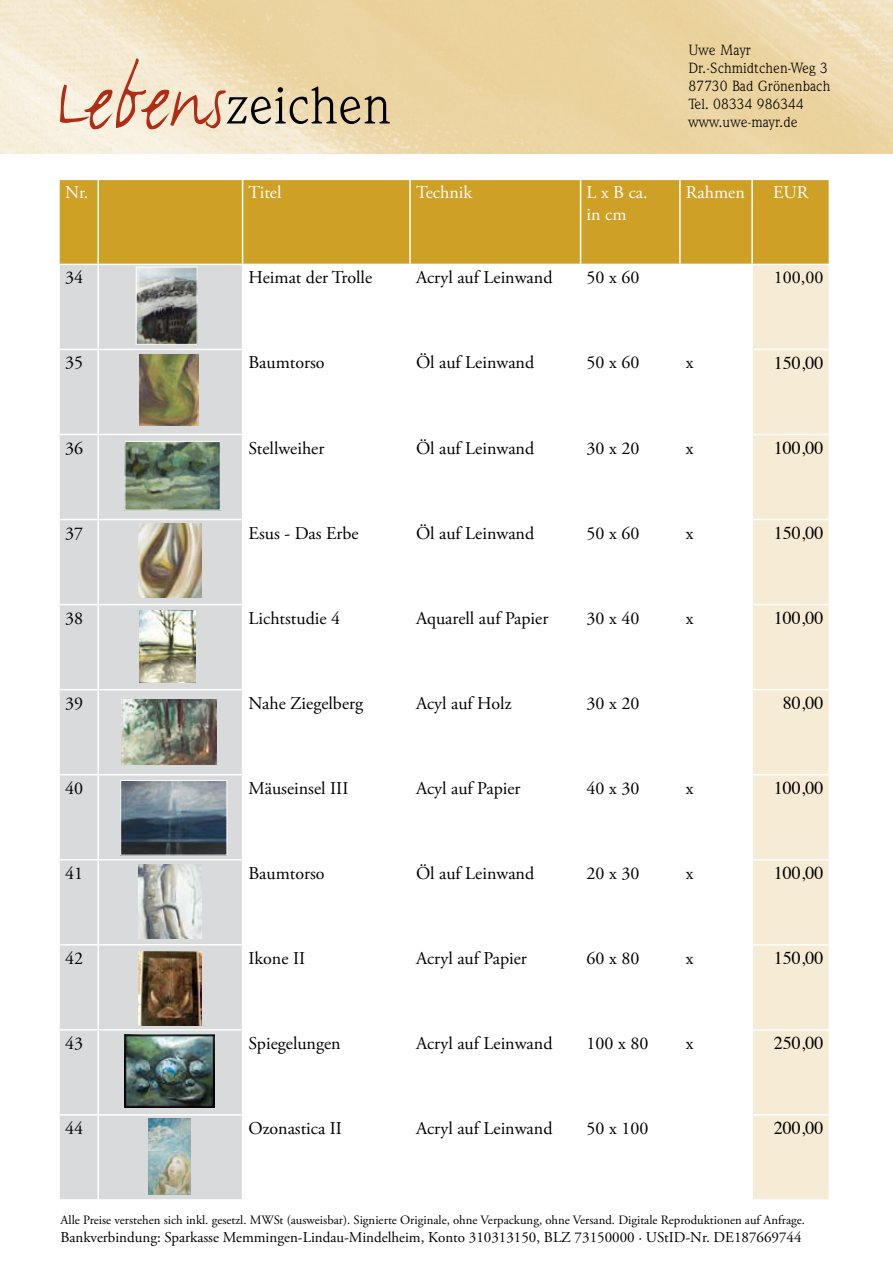
<style>
.page{position:relative;width:893px;height:1263px;background:#fff}
.page>*{position:absolute;margin:0;border:0;box-sizing:border-box;transform-origin:0 0}
.t1{font:54px "Weidemann IT Cby BT";color:#000}
.t2{font:18px "Adobe Garamond Pro";color:#000}
.t3{font:18px "Times";color:#000}
.t4{font:18px/21.6px "Adobe Garamond Pro";color:#fff}
.t5{font:15px "Adobe Garamond Pro";color:#000}
.t6{font:15px/18px "Weidemann IT Cby BT";color:#000}
.t7{font:12.75px "Adobe Garamond Pro";color:#000}
.s1{font-family:"FF Justlefthand";font-size:90px;color:#b02c15}
</style>
<div class="page">
<div style="left:60px;top:180px;width:769px;height:84px;background:#cfa026"></div>
<div style="left:60px;top:265px;width:182px;height:934px;background:#d9dadb"></div>
<div style="left:753px;top:265px;width:76px;height:934px;background:#f6ebd4"></div>
<hr style="left:97px;top:265px;width:2px;height:84px;background:#fff">
<hr style="left:58px;top:349px;width:40px;height:1px;background:#fff">
<hr style="left:98px;top:349px;width:145px;height:1px;background:#fff">
<hr style="left:97px;top:350px;width:2px;height:84px;background:#fff">
<hr style="left:752px;top:349px;width:78px;height:1px;background:#fff">
<hr style="left:58px;top:434px;width:40px;height:1px;background:#fff">
<hr style="left:98px;top:434px;width:145px;height:1px;background:#fff">
<hr style="left:97px;top:435px;width:2px;height:84px;background:#fff">
<hr style="left:752px;top:434px;width:78px;height:1px;background:#fff">
<hr style="left:98px;top:519px;width:145px;height:1px;background:#fff">
<hr style="left:97px;top:520px;width:2px;height:84px;background:#fff">
<hr style="left:58px;top:604px;width:40px;height:1px;background:#fff">
<hr style="left:98px;top:604px;width:145px;height:1px;background:#fff">
<hr style="left:97px;top:605px;width:2px;height:84px;background:#fff">
<hr style="left:752px;top:604px;width:78px;height:1px;background:#fff">
<hr style="left:58px;top:689px;width:40px;height:1px;background:#fff">
<hr style="left:98px;top:689px;width:145px;height:1px;background:#fff">
<hr style="left:97px;top:690px;width:2px;height:84px;background:#fff">
<hr style="left:752px;top:689px;width:78px;height:1px;background:#fff">
<hr style="left:58px;top:774px;width:40px;height:1px;background:#fff">
<hr style="left:98px;top:774px;width:145px;height:1px;background:#fff">
<hr style="left:97px;top:775px;width:2px;height:84px;background:#fff">
<hr style="left:752px;top:774px;width:78px;height:1px;background:#fff">
<hr style="left:58px;top:859px;width:40px;height:1px;background:#fff">
<hr style="left:98px;top:859px;width:145px;height:1px;background:#fff">
<hr style="left:97px;top:860px;width:2px;height:84px;background:#fff">
<hr style="left:752px;top:859px;width:78px;height:1px;background:#fff">
<hr style="left:58px;top:944px;width:40px;height:1px;background:#fff">
<hr style="left:98px;top:944px;width:145px;height:1px;background:#fff">
<hr style="left:97px;top:945px;width:2px;height:84px;background:#fff">
<hr style="left:752px;top:944px;width:78px;height:1px;background:#fff">
<hr style="left:58px;top:1029px;width:40px;height:1px;background:#fff">
<hr style="left:98px;top:1029px;width:145px;height:1px;background:#fff">
<hr style="left:97px;top:1030px;width:2px;height:84px;background:#fff">
<hr style="left:752px;top:1029px;width:78px;height:1px;background:#fff">
<hr style="left:58px;top:1114px;width:40px;height:2px;background:#fff">
<hr style="left:98px;top:1114px;width:145px;height:2px;background:#fff">
<hr style="left:97px;top:1116px;width:2px;height:83px;background:#fff">
<hr style="left:752px;top:1114px;width:78px;height:2px;background:#fff">
<hr style="left:97px;top:180px;width:2px;height:84px;background:#fff">
<hr style="left:242px;top:180px;width:1px;height:84px;background:#fff">
<hr style="left:409px;top:180px;width:2px;height:84px;background:#fff">
<hr style="left:580px;top:180px;width:1px;height:84px;background:#fff">
<hr style="left:679px;top:180px;width:2px;height:84px;background:#fff">
<hr style="left:751px;top:180px;width:2px;height:84px;background:#fff">
<hr style="left:58px;top:519px;width:40px;height:1px;background:#fff">
<hr style="left:752px;top:519px;width:78px;height:1px;background:#fff">
<img style="left:0;top:0;width:893px;height:153px">
<img style="left:138px;top:269px;width:57px;height:73px">
<div style="left:136px;top:267px;width:61px;height:77px;border:1px solid #fff"></div>
<img style="left:139px;top:354px;width:59px;height:71px">
<img style="left:127px;top:443px;width:91px;height:65px">
<img style="left:122px;top:699px;width:94px;height:65px">
<img style="left:139px;top:523px;width:62px;height:74px">
<img style="left:139px;top:864px;width:62px;height:75px">
<img style="left:139px;top:951px;width:62px;height:75px">
<img style="left:124px;top:1034px;width:91px;height:74px">
<img style="left:149px;top:1118px;width:42px;height:77px">
<img style="left:140px;top:611px;width:55px;height:71px">
<img style="left:122px;top:782px;width:103px;height:71px">
<div style="left:120px;top:780px;width:107px;height:75px;border:1px solid #fff"></div>
<h1 class="t1" style="left:55px;top:72px;width:337px"><span class="s1">Lebens</span>zeichen</h1>
<p class="t6" style="left:688px;top:41px;width:143px">Uwe Mayr<br>Dr.-Schmidtchen-Weg 3<br>87730 Bad Grönenbach<br>Tel. 08334 986344 www.uwe-mayr.de</p>
<p class="t4" style="left:65px;top:183px;width:25px">Nr.</p>
<p class="t4" style="left:249px;top:183px;width:34px">Titel</p>
<p class="t4" style="left:416px;top:183px;width:58px">Technik</p>
<p class="t4" style="left:587px;top:183px;width:63px">L x B ca. in cm</p>
<p class="t4" style="left:686px;top:183px;width:60px">Rahmen</p>
<p class="t4" style="left:773px;top:183px;width:37px">EUR</p>
<p class="t2" style="left:65px;top:267px;width:19px">34</p>
<p class="t2" style="left:249px;top:267px;width:125px">Heimat der Trolle</p>
<p class="t2" style="left:416px;top:267px;width:138px">Acryl auf Leinwand</p>
<p class="t2" style="left:587px;top:267px;width:54px">50 x 60</p>
<p class="t2" style="left:774px;top:267px;width:51px">100,00</p>
<p class="t2" style="left:65px;top:352px;width:19px">35</p>
<p class="t2" style="left:249px;top:352px;width:78px">Baumtorso</p>
<p class="t2" style="left:416px;top:352px;width:120px">Öl auf Leinwand</p>
<p class="t2" style="left:587px;top:352px;width:54px">50 x 60</p>
<p class="t2" style="left:686px;top:352px;width:9px">x</p>
<p class="t3" style="left:774px;top:346px;width:51px">150,00</p>
<p class="t2" style="left:65px;top:437px;width:19px">36</p>
<p class="t2" style="left:249px;top:437px;width:77px">Stellweiher</p>
<p class="t2" style="left:416px;top:437px;width:120px">Öl auf Leinwand</p>
<p class="t2" style="left:587px;top:437px;width:54px">30 x 20</p>
<p class="t2" style="left:686px;top:437px;width:9px">x</p>
<p class="t3" style="left:774px;top:431px;width:51px">100,00</p>
<p class="t2" style="left:65px;top:522px;width:19px">37</p>
<p class="t2" style="left:249px;top:522px;width:112px">Esus - Das Erbe</p>
<p class="t2" style="left:416px;top:522px;width:120px">Öl auf Leinwand</p>
<p class="t2" style="left:587px;top:522px;width:54px">50 x 60</p>
<p class="t2" style="left:686px;top:522px;width:9px">x</p>
<p class="t3" style="left:774px;top:516px;width:51px">150,00</p>
<p class="t2" style="left:65px;top:607px;width:19px">38</p>
<p class="t2" style="left:249px;top:607px;width:93px">Lichtstudie 4</p>
<p class="t2" style="left:416px;top:607px;width:134px">Aquarell auf Papier</p>
<p class="t2" style="left:587px;top:607px;width:54px">30 x 40</p>
<p class="t2" style="left:686px;top:607px;width:9px">x</p>
<p class="t3" style="left:774px;top:601px;width:51px">100,00</p>
<p class="t2" style="left:65px;top:692px;width:19px">39</p>
<p class="t2" style="left:249px;top:692px;width:116px">Nahe Ziegelberg</p>
<p class="t2" style="left:416px;top:692px;width:97px">Acyl auf Holz</p>
<p class="t2" style="left:587px;top:692px;width:54px">30 x 20</p>
<p class="t3" style="left:783px;top:686px;width:42px">80,00</p>
<p class="t2" style="left:65px;top:777px;width:19px">40</p>
<p class="t2" style="left:249px;top:777px;width:101px">Mäuseinsel III</p>
<p class="t2" style="left:416px;top:777px;width:106px">Acyl auf Papier</p>
<p class="t2" style="left:587px;top:777px;width:54px">40 x 30</p>
<p class="t2" style="left:686px;top:777px;width:9px">x</p>
<p class="t3" style="left:774px;top:771px;width:51px">100,00</p>
<p class="t2" style="left:65px;top:862px;width:19px">41</p>
<p class="t2" style="left:249px;top:862px;width:78px">Baumtorso</p>
<p class="t2" style="left:416px;top:862px;width:120px">Öl auf Leinwand</p>
<p class="t2" style="left:587px;top:862px;width:54px">20 x 30</p>
<p class="t2" style="left:686px;top:862px;width:9px">x</p>
<p class="t3" style="left:774px;top:856px;width:51px">100,00</p>
<p class="t2" style="left:65px;top:947px;width:19px">42</p>
<p class="t2" style="left:249px;top:947px;width:58px">Ikone II</p>
<p class="t2" style="left:416px;top:947px;width:112px">Acryl auf Papier</p>
<p class="t2" style="left:587px;top:947px;width:54px">60 x 80</p>
<p class="t2" style="left:686px;top:947px;width:9px">x</p>
<p class="t3" style="left:774px;top:941px;width:51px">150,00</p>
<p class="t2" style="left:65px;top:1032px;width:19px">43</p>
<p class="t2" style="left:249px;top:1032px;width:94px">Spiegelungen</p>
<p class="t2" style="left:416px;top:1032px;width:138px">Acryl auf Leinwand</p>
<p class="t2" style="left:587px;top:1032px;width:63px">100 x 80</p>
<p class="t2" style="left:686px;top:1032px;width:9px">x</p>
<p class="t3" style="left:774px;top:1026px;width:51px">250,00</p>
<p class="t2" style="left:65px;top:1117px;width:19px">44</p>
<p class="t2" style="left:249px;top:1117px;width:95px">Ozonastica II</p>
<p class="t2" style="left:416px;top:1117px;width:138px">Acryl auf Leinwand</p>
<p class="t2" style="left:587px;top:1117px;width:63px">50 x 100</p>
<p class="t3" style="left:774px;top:1111px;width:51px">200,00</p>
<p class="t7" style="left:61px;top:1212px;width:746px">Alle Preise verstehen sich inkl. gesetzl. MWSt (ausweisbar). Signierte Originale, ohne Verpackung, ohne Versand. Digitale Reproduktionen auf Anfrage.</p>
<p class="t5" style="left:61px;top:1228px;width:742px">Bankverbindung: Sparkasse Memmingen-Lindau-Mindelheim, Konto 310313150, BLZ 73150000 · UStID-Nr. DE187669744</p>
</div>
